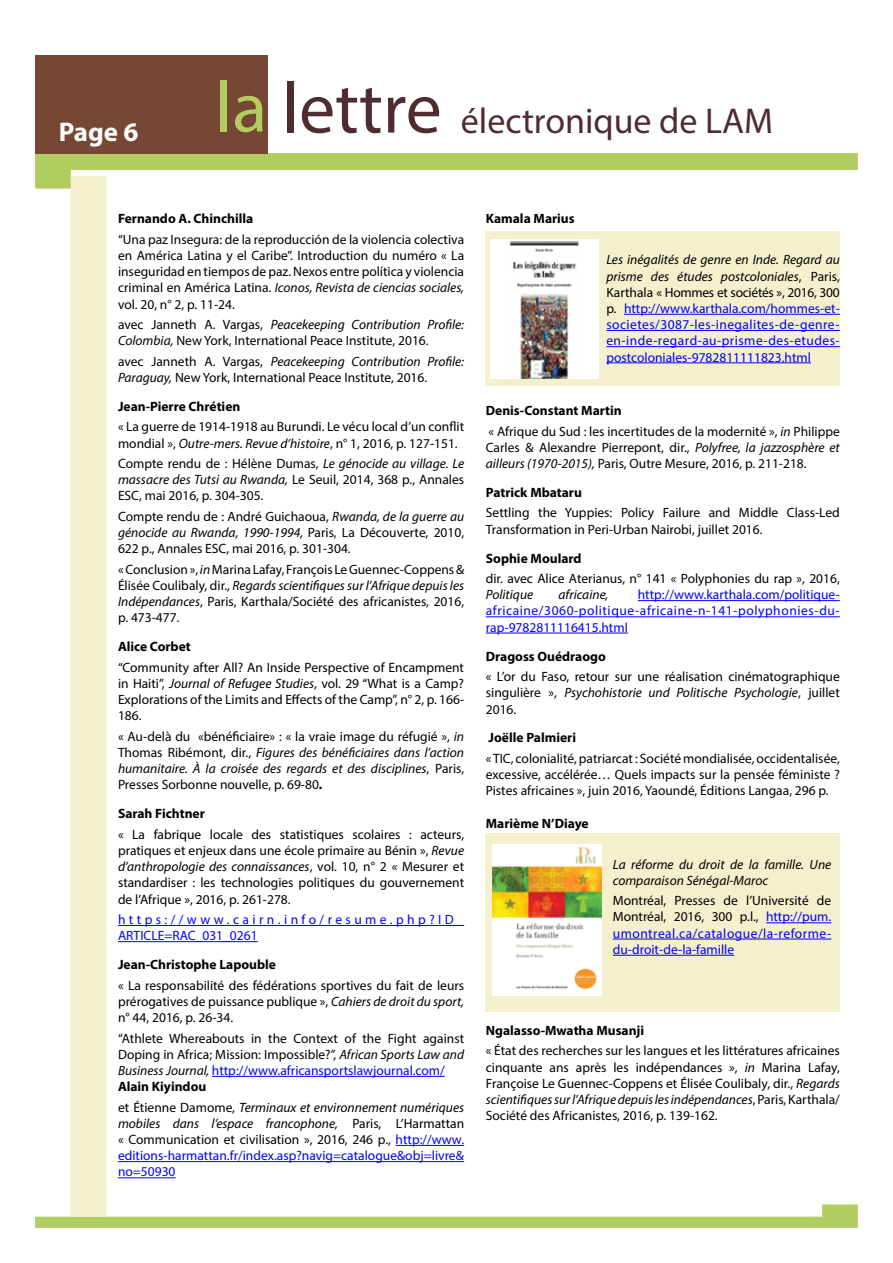
<style>
.page{position:relative;width:893px;height:1263px;background:#fff}
.page>*{position:absolute;margin:0;border:0;box-sizing:border-box;transform-origin:0 0}
.t1{font:36px "Myriad Pro";color:#4e2c30}
.t2{font:700 27px "Myriad Pro";color:#fff}
.t3{font:13.5px/16.2px "Myriad Pro";color:#000;text-align:justify}
.t4{font:13.5px/16.2px "Myriad Pro";color:#00f;text-align:justify}
.t5{font:700 13.5px "Myriad Pro";color:#000}
.t6{font:italic 13.5px/16.2px "Myriad Pro";color:#000}
.t7{font:13.5px/16.2px "Myriad Pro";letter-spacing:.255em;color:#00f}
.s1{font-size:72px;color:#b2cd5e}
.s2{font-size:72px}
.s3{font-style:italic}
.s4{font-weight:700}
.s5{color:#00f}
.s6{color:#000}
.s7{font-style:italic;color:#000}
</style>
<div class="page">
<div style="left:486px;top:833px;width:354px;height:178px;background:#f4efcd"></div>
<div style="left:486px;top:231px;width:354px;height:154px;background:#f4efcd"></div>
<svg style="left:35px;top:1204px;width:823px;height:24px"></svg>
<div style="left:71px;top:176px;width:35px;height:1041px;background:#f4efcd"></div>
<svg style="left:35px;top:153px;width:823px;height:36px"></svg>
<div style="left:35px;top:55px;width:232px;height:99px;background:#764734"></div>
<hr style="left:118px;top:925px;width:346px;height:1px;background:#00f">
<hr style="left:118px;top:941px;width:140px;height:1px;background:#00f">
<hr style="left:212px;top:1076px;width:233px;height:1px;background:#00f">
<hr style="left:396px;top:1145px;width:68px;height:1px;background:#00f">
<hr style="left:118px;top:1161px;width:346px;height:1px;background:#00f">
<hr style="left:118px;top:1177px;width:58px;height:1px;background:#00f">
<hr style="left:624px;top:314px;width:216px;height:1px;background:#00f">
<hr style="left:606px;top:330px;width:234px;height:1px;background:#00f">
<hr style="left:606px;top:346px;width:234px;height:1px;background:#00f">
<hr style="left:606px;top:362px;width:205px;height:1px;background:#00f">
<hr style="left:638px;top:600px;width:202px;height:1px;background:#00f">
<hr style="left:486px;top:616px;width:354px;height:1px;background:#00f">
<hr style="left:486px;top:633px;width:142px;height:1px;background:#00f">
<hr style="left:766px;top:922px;width:65px;height:1px;background:#00f">
<hr style="left:613px;top:939px;width:218px;height:1px;background:#00f">
<hr style="left:613px;top:955px;width:121px;height:1px;background:#00f">
<img style="left:490px;top:240px;width:108px;height:139px">
<img style="left:492px;top:845px;width:109px;height:150px">
<h2 class="t2" style="left:59px;top:115px;width:81px">Page 46</h2>
<h1 class="t1" style="left:215px;top:98px;width:559px"><span class="s1">la</span> <span class="s2">lettre</span> électronique de LAM</h1>
<p class="t5" style="left:118px;top:210px;width:137px">Fernando A. Chinchilla</p>
<p class="t3" style="left:118px;top:231px;width:348px">“Una paz Insegura: de la reproducción de la violencia colectiva en América Latina y el Caribe”. Introduction du numéro « La inseguridad en tiempos de paz. Nexos entre política y violencia criminal en América Latina. <span class="s3">Iconos, Revista de ciencias sociales, </span>vol. 20, n° 2, p. 11-24.</p>
<p class="t3" style="left:118px;top:316px;width:348px">avec Janneth A. Vargas, <span class="s3">Peacekeeping Contribution Profile:<br>Colombia,</span> New York, International Peace Institute, 2016.</p>
<p class="t3" style="left:118px;top:353px;width:348px">avec Janneth A. Vargas, <span class="s3">Peacekeeping Contribution Profile:<br>Paraguay,</span> New York, International Peace Institute, 2016.</p>
<p class="t5" style="left:118px;top:398px;width:124px">Jean-Pierre Chrétien</p>
<p class="t3" style="left:118px;top:418px;width:348px">« La guerre de 1914-1918 au Burundi. Le vécu local d’un conflit mondial », <span class="s3">Outre-mers. Revue d’histoire</span>, n° 1, 2016, p. 127-151.</p>
<p class="t3" style="left:118px;top:455px;width:348px">Compte rendu de : Hélène Dumas, <span class="s3">Le génocide au village. Le massacre des Tutsi au Rwanda,</span> Le Seuil, 2014, 368 p., Annales ESC, mai 2016, p. 304-305.</p>
<p class="t3" style="left:118px;top:508px;width:348px">Compte rendu de : André Guichaoua, <span class="s3">Rwanda, de la guerre au génocide au Rwanda, 1990-1994,</span> Paris, La Découverte, 2010, 622 p., Annales ESC, mai 2016, p. 301-304.</p>
<p class="t3" style="left:118px;top:561px;width:348px">« Conclusion », <span class="s3">in</span> Marina Lafay, François Le Guennec-Coppens &amp; Élisée Coulibaly, dir., <span class="s3">Regards scientifiques sur l’Afrique depuis les Indépendances</span>, Paris, Karthala/Société des africanistes, 2016, p. 473-477.</p>
<p class="t5" style="left:118px;top:638px;width:74px">Alice Corbet</p>
<p class="t3" style="left:118px;top:659px;width:348px">“Community after All? An Inside Perspective of Encampment in Haiti”, <span class="s3">Journal of Refugee Studies</span>, vol. 29 “What is a Camp?<br>Explorations of the Limits and Effects of the Camp”, n° 2, p. 166- 186.</p>
<p class="t3" style="left:118px;top:728px;width:348px">« Au-delà du «bénéficiaire» : « la vraie image du réfugié », <span class="s3">in </span>Thomas Ribémont, dir., <span class="s3">Figures des bénéficiaires dans l’action humanitaire. À la croisée des regards et des disciplines</span>, Paris, Presses Sorbonne nouvelle, p. 69-80<span class="s4">.</span></p>
<p class="t5" style="left:118px;top:805px;width:88px">Sarah Fichtner</p>
<p class="t3" style="left:118px;top:826px;width:348px">« La fabrique locale des statistiques scolaires : acteurs, pratiques et enjeux dans une école primaire au Bénin », <span class="s3">Revue d’anthropologie des connaissances</span>, vol. 10, n° 2 « Mesurer et standardiser : les technologies politiques du gouvernement de l’Afrique », 2016, p. 261-278.</p>
<p class="t7" style="left:118px;top:911px;width:348px">https://www.cairn.info/resume.php?ID_<br>ARTICLE=RAC_031_0261</p>
<p class="t5" style="left:118px;top:956px;width:160px">Jean-Christophe Lapouble</p>
<p class="t3" style="left:118px;top:977px;width:348px">« La responsabilité des fédérations sportives du fait de leurs prérogatives de puissance publique », <span class="s3">Cahiers de droit du sport, </span>n° 44, 2016, p. 26-34.</p>
<p class="t3" style="left:118px;top:1030px;width:348px;text-align:left">“Athlete Whereabouts in the Context of the Fight against Doping in Africa; Mission: Impossible?”, <span class="s3">African Sports Law and Business Journal,</span> <span class="s5">http://www.africansportslawjournal.com/ </span><span class="s4">Alain Kiyindou</span></p>
<p class="t4" style="left:118px;top:1099px;width:348px"><span class="s6">et Étienne Damome,</span> <span class="s7">Terminaux et environnement numériques mobiles dans l’espace francophone,</span> <span class="s6">Paris, L’Harmattan « Communication et civilisation », 2016, 246 p.,</span> http://www. editions-harmattan.fr/index.asp?navig=catalogue&amp;obj=livre&amp; no=50930</p>
<p class="t5" style="left:486px;top:210px;width:90px">Kamala Marius</p>
<p class="t4" style="left:606px;top:251px;width:235px"><span class="s7">Les inégalités de genre en Inde. Regard au prisme des études postcoloniales</span><span class="s6">, Paris, Karthala « Hommes et sociétés », 2016, 300 p.</span> http://www.karthala.com/hommes-et&shy;societes/3087-les-inegalites-de-genre&shy;en-inde-regard-au-prisme-des-etudes&shy;postcoloniales-9782811111823.html</p>
<p class="t3" style="left:486px;top:400px;width:355px;line-height:20.4px"><span class="s4">Denis-Constant Martin<br></span>« Afrique du Sud : les incertitudes de la modernité », <span class="s3">in</span> Philippe</p>
<p class="t3" style="left:486px;top:439px;width:355px">Carles &amp; Alexandre Pierrepont, dir., <span class="s3">Polyfree, la jazzosphère et ailleurs (1970-2015),</span> Paris, Outre Mesure, 2016, p. 211-218.</p>
<p class="t5" style="left:486px;top:484px;width:98px">Patrick Mbataru</p>
<p class="t3" style="left:486px;top:505px;width:356px">Settling the Yuppies: Policy Failure and Middle Class-Led<br>Transformation in Peri-Urban Nairobi, juillet 2016.</p>
<p class="t5" style="left:486px;top:549px;width:97px">Sophie Moulard</p>
<p class="t3" style="left:486px;top:570px;width:356px">dir. avec Alice Aterianus, n° 141 « Polyphonies du rap », 2016,</p>
<p class="t6" style="left:486px;top:586px;width:49px">Politique</p>
<p class="t6" style="left:558px;top:586px;width:51px">africaine,</p>
<p class="t4" style="left:486px;top:586px;width:355px;text-indent:152px">http://www.karthala.com/politique&shy;africaine/3060-politique-africaine-n-141-polyphonies-du&shy;rap-9782811116415.html</p>
<p class="t5" style="left:486px;top:647px;width:122px">Dragoss Ouédraogo</p>
<p class="t3" style="left:486px;top:668px;width:355px">« L’or du Faso, retour sur une réalisation cinématographique singulière », <span class="s3">Psychohistorie und Politische Psychologie</span>, juillet 2016.</p>
<p class="t5" style="left:489px;top:729px;width:89px">Joëlle Palmieri</p>
<p class="t3" style="left:486px;top:750px;width:355px">« TIC, colonialité, patriarcat : Société mondialisée, occidentalisée, excessive, accélérée… Quels impacts sur la pensée féministe ?<br>Pistes africaines », juin 2016, Yaoundé, Éditions Langaa, 296 p.</p>
<p class="t5" style="left:486px;top:814px;width:104px">Marième N’Diaye</p>
<p class="t6" style="left:613px;top:856px;width:220px">La réforme du droit de la famille. Une comparaison Sénégal-Maroc</p>
<p class="t4" style="left:613px;top:892px;width:220px"><span class="s6">Montréal, Presses de l’Université de Montréal, 2016, 300 p.l.,</span> http://pum. umontreal.ca/catalogue/la-reforme&shy;du-droit-de-la-famille</p>
<p class="t5" style="left:486px;top:1021px;width:160px">Ngalasso-Mwatha Musanji</p>
<p class="t3" style="left:486px;top:1042px;width:355px">« État des recherches sur les langues et les littératures africaines cinquante ans après les indépendances », <span class="s3">in</span> Marina Lafay, Françoise Le Guennec-Coppens et Élisée Coulibaly, dir., <span class="s3">Regards scientifiques sur l’Afrique depuis les indépendances</span>, Paris, Karthala/ Société des Africanistes, 2016, p. 139-162.</p>
</div>
